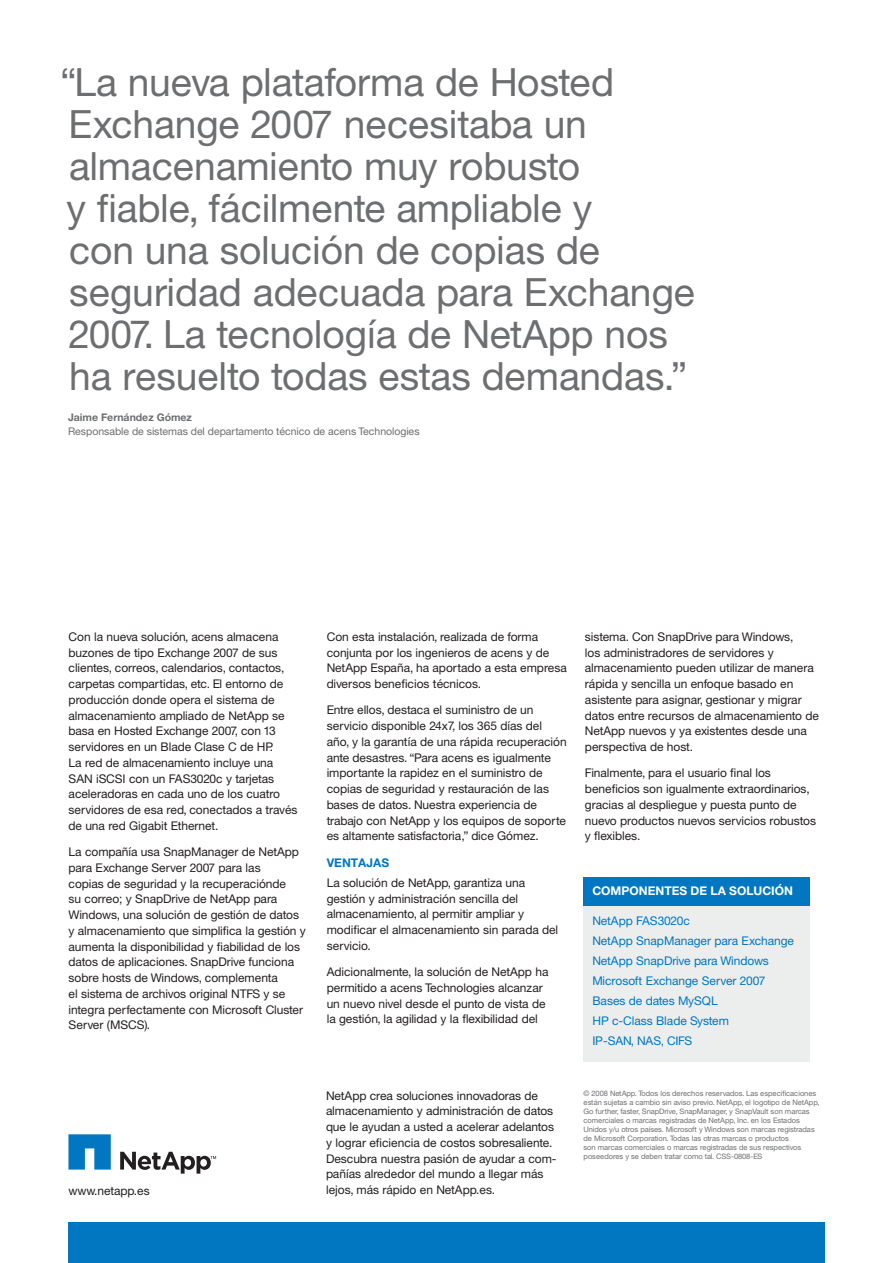
<style>
.page{position:relative;width:893px;height:1263px;background:#fff}
.page>*{position:absolute;margin:0;border:0;box-sizing:border-box;transform-origin:0 0}
.t1{font:39px/42px "Helvetica Neue";color:#6d6e70}
.t2{font:12px/15.8px "Helvetica Neue";color:#231f20}
.t3{font:12px/20px "Helvetica Neue";letter-spacing:-.01em;color:#0077c0}
.t4{font:700 12px "Helvetica Neue LT Pro";color:#fff}
.t5{font:700 12px "Helvetica Neue LT Pro";color:#0077c0}
.t6{font:10.5px "Helvetica Neue";color:#6d6e70}
.t7{font:700 10.5px "Helvetica Neue LT Pro";color:#6d6e70}
.t8{font:7.5px/9px "Helvetica Neue";color:#6d6e70}
</style>
<div class="page">
<div style="left:68px;top:1222px;width:756px;height:41px;background:#0077c0"></div>
<svg style="left:68px;top:1134px;width:43px;height:36px;background:#298dca"></svg>
<svg style="left:120px;top:1152px;width:96px;height:22px"></svg>
<div style="left:584px;top:878px;width:226px;height:29px;background:#0077c0"></div>
<div style="left:584px;top:907px;width:226px;height:155px;background:#eceded"></div>
<p class="t1" style="left:60px;top:65px;width:636px">“La nueva plataforma de Hosted<br>Exchange 2007 necesitaba un almacenamiento muy robusto<br>y fiable, fácilmente ampliable y<br>con una solución de copias de seguridad adecuada para Exchange<br>2007. La tecnología de NetApp nos ha resuelto todas estas demandas.”</p>
<p class="t7" style="left:68px;top:413px;width:126px">Jaime Fernández Gómez</p>
<p class="t6" style="left:68px;top:428px;width:353px">Responsable de sistemas del departamento técnico de acens Technologies</p>
<p class="t2" style="left:69px;top:630px;width:230px">Con la nueva solución, acens almacena buzones de tipo Exchange 2007 de sus clientes, correos, calendarios, contactos, carpetas compartidas, etc. El entorno de producción donde opera el sistema de almacenamiento ampliado de NetApp se basa en Hosted Exchange 2007, con 13 servidores en un Blade Clase C de HP.<br>La red de almacenamiento incluye una SAN iSCSI con un FAS3020c y tarjetas aceleradoras en cada uno de los cuatro servidores de esa red, conectados a través de una red Gigabit Ethernet.</p>
<p class="t2" style="left:69px;top:845px;width:239px">La compañía usa SnapManager de NetApp para Exchange Server 2007 para las<br>copias de seguridad y la recuperaciónde<br>su correo; y SnapDrive de NetApp para Windows, una solución de gestión de datos y almacenamiento que simplifica la gestión y aumenta la disponibilidad y fiabilidad de los datos de aplicaciones. SnapDrive funciona sobre hosts de Windows, complementa<br>el sistema de archivos original NTFS y se integra perfectamente con Microsoft Cluster Server (MSCS).</p>
<p class="t2" style="left:327px;top:630px;width:242px">Con esta instalación, realizada de forma conjunta por los ingenieros de acens y de NetApp España, ha aportado a esta empresa diversos beneficios técnicos.</p>
<p class="t2" style="left:327px;top:703px;width:242px">Entre ellos, destaca el suministro de un servicio disponible 24x7, los 365 días del año, y la garantía de una rápida recuperación ante desastres. “Para acens es igualmente importante la rapidez en el suministro de copias de seguridad y restauración de las bases de datos. Nuestra experiencia de trabajo con NetApp y los equipos de soporte es altamente satisfactoria,” dice Gómez.</p>
<p class="t5" style="left:327px;top:858px;width:64px">VENTAJAS</p>
<p class="t2" style="left:327px;top:876px;width:233px">La solución de NetApp, garantiza una gestión y administración sencilla del almacenamiento, al permitir ampliar y modificar el almacenamiento sin parada del servicio.</p>
<p class="t2" style="left:327px;top:965px;width:223px">Adicionalmente, la solución de NetApp ha permitido a acens Technologies alcanzar un nuevo nivel desde el punto de vista de la gestión, la agilidad y la flexibilidad del</p>
<p class="t2" style="left:585px;top:630px;width:235px">sistema. Con SnapDrive para Windows,<br>los administradores de servidores y almacenamiento pueden utilizar de manera rápida y sencilla un enfoque basado en asistente para asignar, gestionar y migrar datos entre recursos de almacenamiento de NetApp nuevos y ya existentes desde una perspectiva de host.</p>
<p class="t2" style="left:585px;top:766px;width:233px">Finalmente, para el usuario final los beneficios son igualmente extraordinarios, gracias al despliegue y puesta punto de nuevo productos nuevos servicios robustos y flexibles.</p>
<p class="t4" style="left:592px;top:886px;width:202px">COMPONENTES DE LA SOLUCIÓN</p>
<p class="t3" style="left:592px;top:912px;width:203px">NetApp FAS3020c<br>NetApp SnapManager para Exchange<br>NetApp SnapDrive para Windows<br>Microsoft Exchange Server 2007<br>Bases de dates MySQL<br>HP c-Class Blade System<br>IP-SAN, NAS, CIFS</p>
<p class="t2" style="left:68px;top:1184px;width:83px">www.netapp.es</p>
<p class="t2" style="left:326px;top:1089px;width:232px">NetApp crea soluciones innovadoras de almacenamiento y administración de datos que le ayudan a usted a acelerar adelantos y lograr eficiencia de costos sobresaliente.<br>Descubra nuestra pasión de ayudar a com&shy;pañías alrededor del mundo a llegar más lejos, más rápido en NetApp.es.</p>
<p class="t8" style="left:583px;top:1090px;width:237px">© 2008 NetApp. Todos los derechos reservados. Las especificaciones están sujetas a cambio sin aviso previo. NetApp, el logotipo de NetApp, Go further, faster, SnapDrive, SnapManager, y SnapVault son marcas comerciales o marcas registradas de NetApp, Inc. en los Estados Unidos y/u otros países. Microsoft y Windows son marcas registradas de Microsoft Corporation. Todas las otras marcas o productos<br>son marcas comerciales o marcas registradas de sus respectivos poseedores y se deben tratar como tal. CSS-0808-ES</p>
</div>
